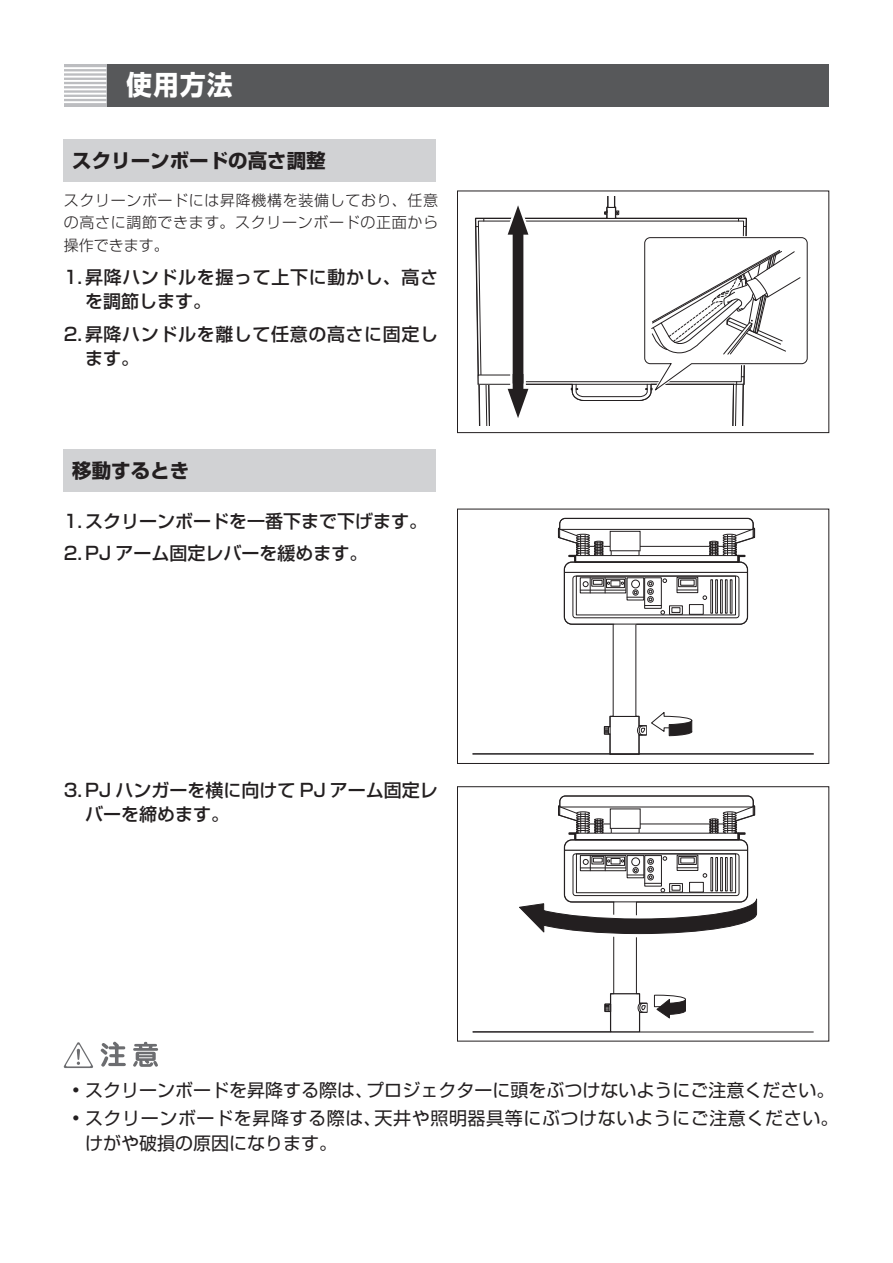
<style>
.page{position:relative;width:893px;height:1263px;background:#fff}
.page>*{position:absolute;margin:0;border:0;box-sizing:border-box;transform-origin:0 0}
.t1{font:700 27px "Shin Go Pro";color:#fff;scale:.95 1}
.t2{font:700 19.5px "Shin Go Pro";color:#231f20}
.t3{font:500 18px/24px "Shin Go Pro";color:#231f20}
.t4{font:18px/25.5px "Shin Go Pro";letter-spacing:.035em;color:#231f20}
.t5{font:500 18px/24px "Shin Go Pro";letter-spacing:.035em;color:#231f20}
.t6{font:18px "Shin Go Pro";color:#231f20}
.t7{font:300 15px/22.5px "Shin Go Pro";letter-spacing:.045em;color:#231f20;text-align:justify}
</style>
<div class="page">
<div style="left:106px;top:64px;width:723px;height:42px;background:#57585a"></div>
<svg style="left:64px;top:64px;width:42px;height:42px"></svg>
<hr style="left:64px;top:68px;width:42px;height:1px;background:#fff">
<hr style="left:64px;top:72px;width:42px;height:1px;background:#fff">
<hr style="left:64px;top:76px;width:42px;height:1px;background:#fff">
<hr style="left:64px;top:81px;width:42px;height:1px;background:#fff">
<hr style="left:64px;top:85px;width:42px;height:1px;background:#fff">
<hr style="left:64px;top:89px;width:42px;height:1px;background:#fff">
<hr style="left:64px;top:93px;width:42px;height:1px;background:#fff">
<hr style="left:64px;top:98px;width:42px;height:1px;background:#fff">
<hr style="left:64px;top:102px;width:42px;height:1px;background:#fff">
<div style="left:64px;top:139px;width:372px;height:42px;background:#d1d2d4"></div>
<div style="left:64px;top:450px;width:372px;height:42px;background:#d1d2d4"></div>
<svg style="left:64px;top:1042px;width:29px;height:26px"></svg>
<svg style="left:101px;top:1042px;width:25px;height:25px"></svg>
<svg style="left:133px;top:1042px;width:25px;height:25px"></svg>
<svg style="left:476px;top:196px;width:332px;height:230px"></svg>
<div style="left:457px;top:191px;width:372px;height:242px;border:1px solid #231f20"></div>
<svg style="left:472px;top:517px;width:342px;height:238px"></svg>
<div style="left:457px;top:509px;width:372px;height:255px;border:1px solid #231f20"></div>
<hr style="left:473px;top:1031px;width:340px;height:1px;background:#231f20">
<svg style="left:472px;top:795px;width:292px;height:238px"></svg>
<div style="left:457px;top:786px;width:372px;height:255px;border:1px solid #231f20"></div>
<h1 class="t1" style="left:126px;top:64px;width:113px">使用方法</h1>
<p class="t2" style="left:72px;top:145px;width:255px">スクリーンボードの高さ調整</p>
<p class="t7" style="left:64px;top:187px;width:376px">スクリーンボードには昇降機構を装備しており、任意の高さに調節できます。スクリーンボードの正面から操作できます。</p>
<p class="t5" style="left:85px;top:263px;width:355px;text-indent:-21px">1. 昇降ハンドルを握って上下に動かし、高さを調節します。</p>
<p class="t5" style="left:85px;top:320px;width:355px;text-indent:-21px">2. 昇降ハンドルを離して任意の高さに固定します。</p>
<p class="t2" style="left:72px;top:455px;width:119px">移動するとき</p>
<p class="t3" style="left:64px;top:507px;width:365px">1. スクリーンボードを一番下まで下げます。</p>
<p class="t3" style="left:64px;top:539px;width:305px">2. PJ アーム固定レバーを緩めます。</p>
<p class="t3" style="left:85px;top:776px;width:354px;text-indent:-21px">3. PJ ハンガーを横に向けて PJ アーム固定レバーを締めます。</p>
<p class="t6" style="left:72px;top:1076px;width:764px">• スクリーンボードを昇降する際は、プロジェクターに頭をぶつけないようにご注意ください。</p>
<p class="t4" style="left:85px;top:1103px;width:755px;text-indent:-13px">• スクリーンボードを昇降する際は、天井や照明器具等にぶつけないようにご注意ください。けがや破損の原因になります。</p>
</div>
